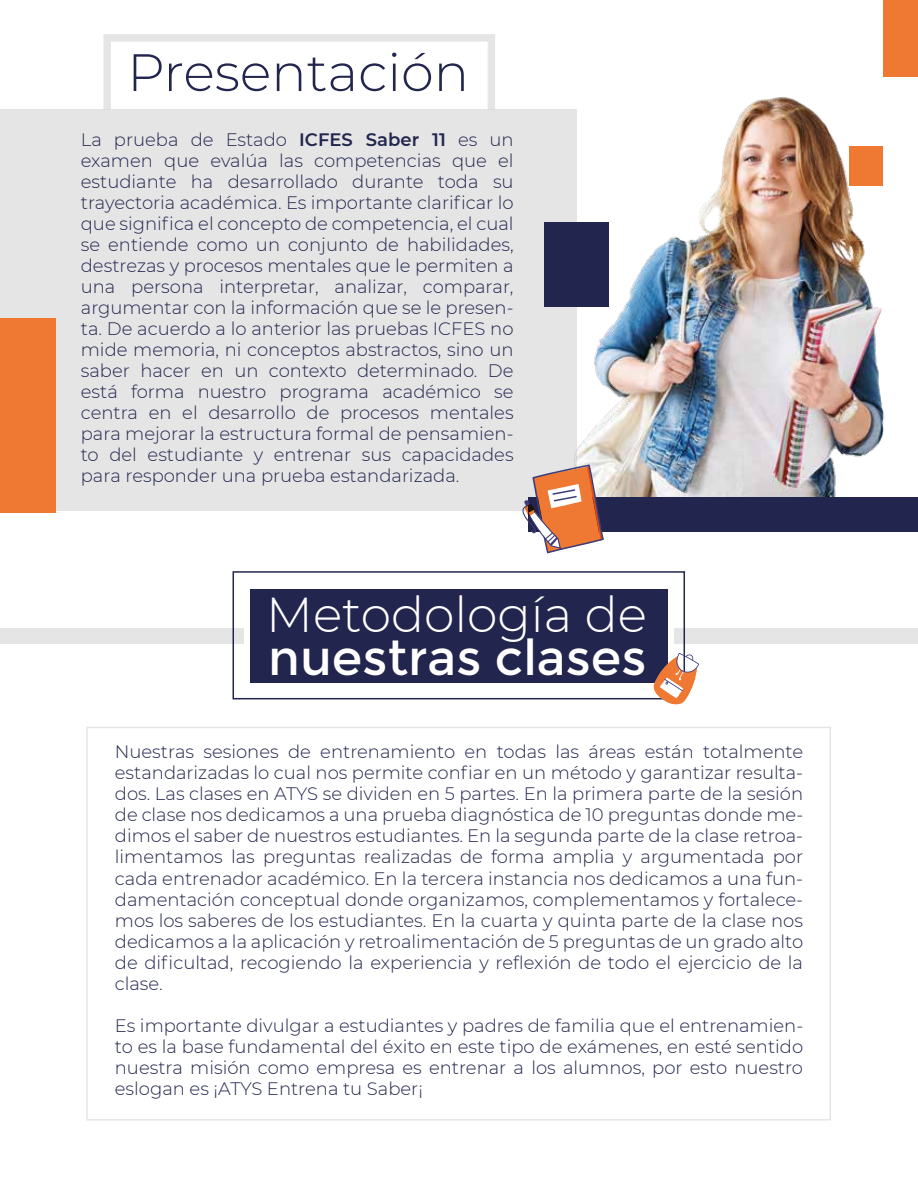
<style>
.page{position:relative;width:918px;height:1188px;background:#fff}
.page>*{position:absolute;margin:0;border:0;box-sizing:border-box;transform-origin:0 0}
.t1{font:300 52.5px "Montserrat";color:#22254d}
.t2{font:49.35px "Montserrat";color:#fff}
.t3{font:300 48.9px "Montserrat";color:#fff}
.t4{font:300 18px/21px "Montserrat";color:#22254d;text-align:justify}
.s1{font-weight:600}
</style>
<div class="page">
<img style="left:495px;top:97px;width:390px;height:400px">
<div style="left:0;top:110px;width:577px;height:401px;background:#e5e5e5"></div>
<div style="left:0;top:628px;width:243px;height:15px;background:#e5e5e5"></div>
<div style="left:675px;top:628px;width:243px;height:15px;background:#e5e5e5"></div>
<div style="left:544px;top:222px;width:65px;height:84px;background:#22254d"></div>
<div style="left:883px;top:0;width:35px;height:77px;background:#ef7833"></div>
<div style="left:849px;top:146px;width:34px;height:40px;background:#ef7833"></div>
<div style="left:529px;top:497px;width:389px;height:34px;background:#22254d"></div>
<div style="left:250px;top:589px;width:418px;height:94px;background:#22254d"></div>
<svg style="left:522px;top:464px;width:82px;height:89px"></svg>
<svg style="left:103px;top:34px;width:392px;height:76px"></svg>
<div style="left:233px;top:571px;width:452px;height:128px;border:2px solid #22254d"></div>
<svg style="left:653px;top:653px;width:46px;height:52px"></svg>
<div style="left:0;top:319px;width:56px;height:194px;background:#ef7833"></div>
<h1 class="t1" style="left:127px;top:37px;width:343px">Presentación</h1>
<p class="t4" style="left:81px;top:128px;width:434px">La prueba de Estado <span class="s1">ICFES Saber 11</span> es un examen que evalúa las competencias que el estudiante ha desarrollado durante toda su trayectoria académica. Es importante clarificar lo que significa el concepto de competencia, el cual se entiende como un conjunto de habilidades, destrezas y procesos mentales que le permiten a una persona interpretar, analizar, comparar, argumentar con la información que se le presen&shy;ta. De acuerdo a lo anterior las pruebas ICFES no mide memoria, ni conceptos abstractos, sino un saber hacer en un contexto determinado. De está forma nuestro programa académico se centra en el desarrollo de procesos mentales para mejorar la estructura formal de pensamien&shy;to del estudiante y entrenar sus capacidades para responder una prueba estandarizada.</p>
<h3 class="t3" style="left:266px;top:582px;width:382px">Metodología de</h3>
<h2 class="t2" style="left:268px;top:629px;width:380px">nuestras clases</h2>
<p class="t4" style="left:115px;top:741px;width:690px">Nuestras sesiones de entrenamiento en todas las áreas están totalmente estandarizadas lo cual nos permite confiar en un método y garantizar resulta&shy;dos. Las clases en ATYS se dividen en 5 partes. En la primera parte de la sesión de clase nos dedicamos a una prueba diagnóstica de 10 preguntas donde me&shy;dimos el saber de nuestros estudiantes. En la segunda parte de la clase retroa&shy;limentamos las preguntas realizadas de forma amplia y argumentada por cada entrenador académico. En la tercera instancia nos dedicamos a una fun&shy;damentación conceptual donde organizamos, complementamos y fortalece&shy;mos los saberes de los estudiantes. En la cuarta y quinta parte de la clase nos dedicamos a la aplicación y retroalimentación de 5 preguntas de un grado alto de dificultad, recogiendo la experiencia y reflexión de todo el ejercicio de la clase.</p>
<p class="t4" style="left:115px;top:1014px;width:690px">Es importante divulgar a estudiantes y padres de familia que el entrenamien&shy;to es la base fundamental del éxito en este tipo de exámenes, en esté sentido nuestra misión como empresa es entrenar a los alumnos, por esto nuestro eslogan es ¡ATYS Entrena tu Saber¡</p>
</div>
